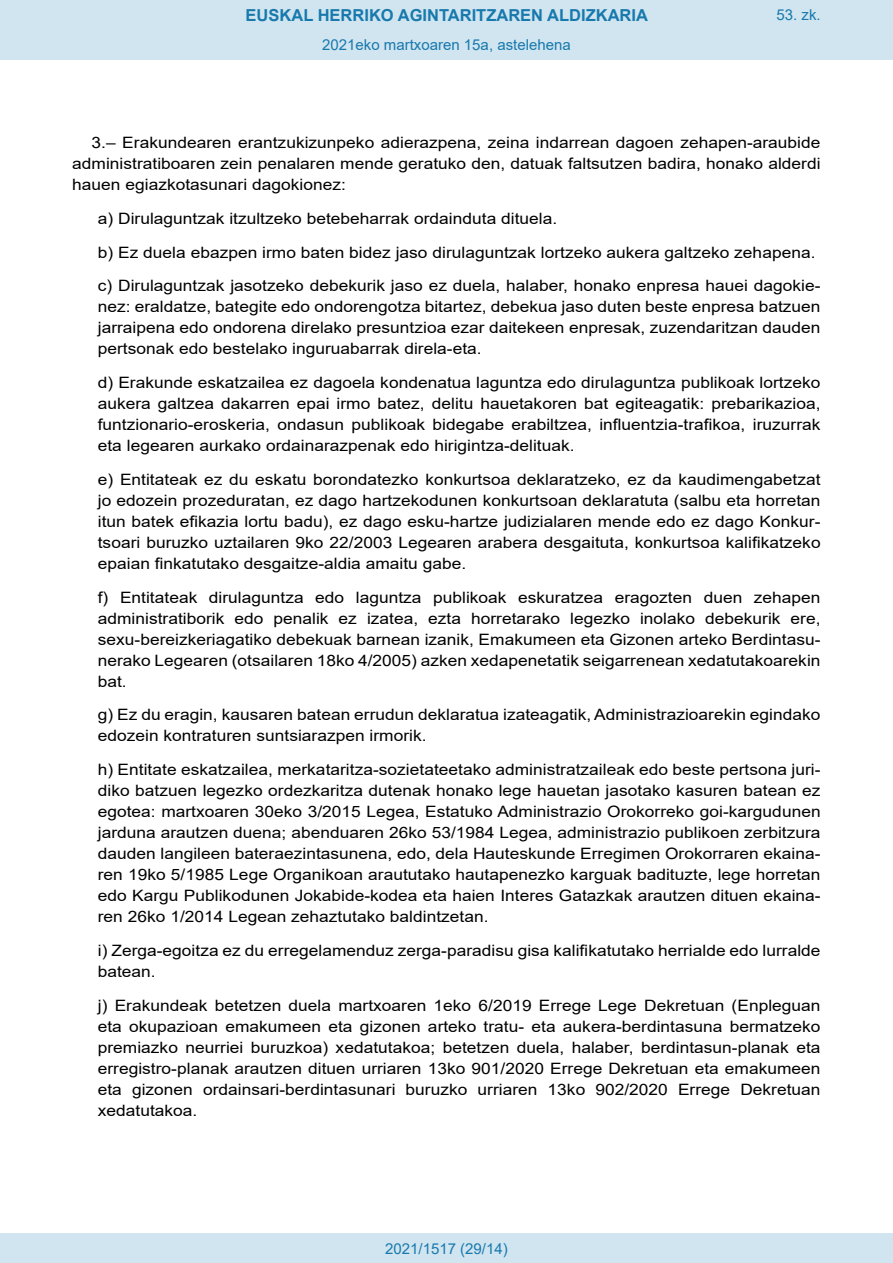
<style>
.page{position:relative;width:893px;height:1263px;background:#fff}
.page>*{position:absolute;margin:0;border:0;box-sizing:border-box;transform-origin:0 0}
.t1{font:700 16.5px "Arial";color:#1879ad}
.BOPVDetalle1{font:15.6px/21px "Arial";color:#000;text-align:justify;scale:1.11 1}
.BOPVDetalle{font:15.6px/21px "Arial";color:#000;text-align:justify;scale:1.11 1}
.Paginacion_Centro{font:15px "Arial";color:#1879ad}
</style>
<div class="page">
<div style="left:0;top:0;width:893px;height:60px;background:#d0e5f0"></div>
<div style="left:0;top:1233px;width:893px;height:30px;background:#d0e5f0"></div>
<p class="t1" style="left:246px;top:3px;width:404px">EUSKAL HERRIKO AGINTARITZAREN ALDIZKARIA</p>
<p class="Paginacion_Centro" style="left:322px;top:35px;width:250px">2021eko martxoaren 15a, astelehena</p>
<p class="Paginacion_Centro" style="left:776px;top:5px;width:46px">53. zk.</p>
<p class="BOPVDetalle" style="left:72px;top:132px;width:676px;text-indent:19px">3.– Erakundearen erantzukizunpeko adierazpena, zeina indarrean dagoen zehapen-araubide administratiboaren zein penalaren mende geratuko den, datuak faltsutzen badira, honako alderdi hauen egiazkotasunari dagokionez:</p>
<p class="BOPVDetalle1" style="left:98px;top:208px;width:415px">a) Dirulaguntzak itzultzeko betebeharrak ordainduta dituela.</p>
<p class="BOPVDetalle1" style="left:98px;top:242px;width:648px">b) Ez duela ebazpen irmo baten bidez jaso dirulaguntzak lortzeko aukera galtzeko zehapena.</p>
<p class="BOPVDetalle1" style="left:98px;top:275px;width:653px">c) Dirulaguntzak jasotzeko debekurik jaso ez duela, halaber, honako enpresa hauei dagokie&shy;nez: eraldatze, bategite edo ondorengotza bitartez, debekua jaso duten beste enpresa batzuen jarraipena edo ondorena direlako presuntzioa ezar daitekeen enpresak, zuzendaritzan dauden pertsonak edo bestelako inguruabarrak direla-eta.</p>
<p class="BOPVDetalle1" style="left:98px;top:372px;width:653px">d) Erakunde eskatzailea ez dagoela kondenatua laguntza edo dirulaguntza publikoak lortzeko aukera galtzea dakarren epai irmo batez, delitu hauetakoren bat egiteagatik: prebarikazioa, funtzionario-eroskeria, ondasun publikoak bidegabe erabiltzea, influentzia-trafikoa, iruzurrak eta legearen aurkako ordainarazpenak edo hirigintza-delituak.</p>
<p class="BOPVDetalle1" style="left:98px;top:469px;width:653px">e) Entitateak ez du eskatu borondatezko konkurtsoa deklaratzeko, ez da kaudimengabetzat jo edozein prozeduratan, ez dago hartzekodunen konkurtsoan deklaratuta (salbu eta horretan itun batek efikazia lortu badu), ez dago esku-hartze judizialaren mende edo ez dago Konkur&shy;tsoari buruzko uztailaren 9ko 22/2003 Legearen arabera desgaituta, konkurtsoa kalifikatzeko epaian finkatutako desgaitze-aldia amaitu gabe.</p>
<p class="BOPVDetalle1" style="left:98px;top:587px;width:653px">f) Entitateak dirulaguntza edo laguntza publikoak eskuratzea eragozten duen zehapen administratiborik edo penalik ez izatea, ezta horretarako legezko inolako debekurik ere, sexu-bereizkeriagatiko debekuak barnean izanik, Emakumeen eta Gizonen arteko Berdintasu&shy;nerako Legearen (otsailaren 18ko 4/2005) azken xedapenetatik seigarrenean xedatutakoarekin bat.</p>
<p class="BOPVDetalle1" style="left:98px;top:704px;width:653px">g) Ez du eragin, kausaren batean errudun deklaratua izateagatik, Administrazioarekin egindako edozein kontraturen suntsiarazpen irmorik.</p>
<p class="BOPVDetalle1" style="left:98px;top:759px;width:653px">h) Entitate eskatzailea, merkataritza-sozietateetako administratzaileak edo beste pertsona juri&shy;diko batzuen legezko ordezkaritza dutenak honako lege hauetan jasotako kasuren batean ez egotea: martxoaren 30eko 3/2015 Legea, Estatuko Administrazio Orokorreko goi-kargudunen jarduna arautzen duena; abenduaren 26ko 53/1984 Legea, administrazio publikoen zerbitzura dauden langileen bateraezintasunena, edo, dela Hauteskunde Erregimen Orokorraren ekaina&shy;ren 19ko 5/1985 Lege Organikoan araututako hautapenezko karguak badituzte, lege horretan edo Kargu Publikodunen Jokabide-kodea eta haien Interes Gatazkak arautzen dituen ekaina&shy;ren 26ko 1/2014 Legean zehaztutako baldintzetan.</p>
<p class="BOPVDetalle1" style="left:98px;top:940px;width:653px">i) Zerga-egoitza ez du erregelamenduz zerga-paradisu gisa kalifikatutako herrialde edo lurralde batean.</p>
<p class="BOPVDetalle1" style="left:98px;top:995px;width:653px">j) Erakundeak betetzen duela martxoaren 1eko 6/2019 Errege Lege Dekretuan (Enpleguan eta okupazioan emakumeen eta gizonen arteko tratu- eta aukera-berdintasuna bermatzeko premiazko neurriei buruzkoa) xedatutakoa; betetzen duela, halaber, berdintasun-planak eta erregistro-planak arautzen dituen urriaren 13ko 901/2020 Errege Dekretuan eta emakumeen eta gizonen ordainsari-berdintasunari buruzko urriaren 13ko 902/2020 Errege Dekretuan xedatutakoa.</p>
<p class="Paginacion_Centro" style="left:385px;top:1238px;width:124px">2021/1517 (29/14)</p>
</div>
